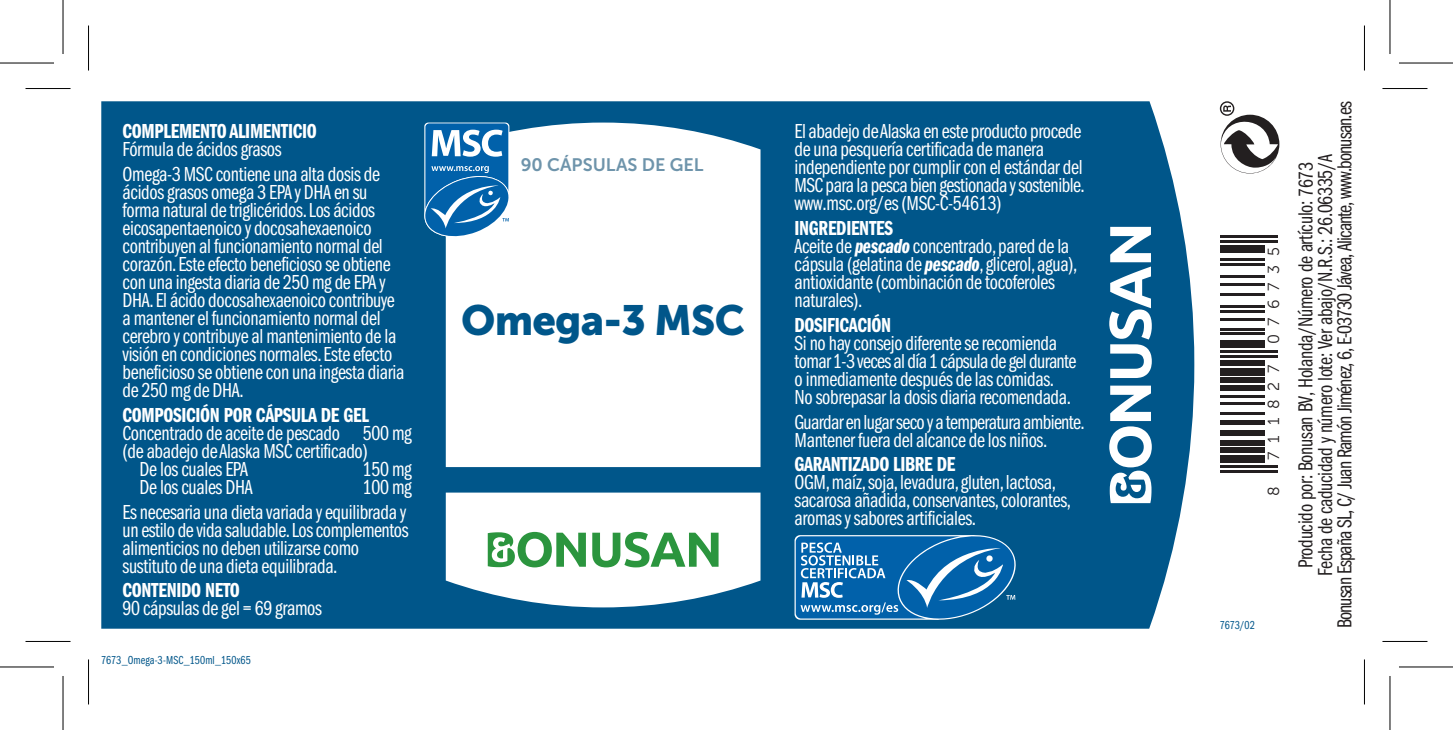
<style>
.page{position:relative;width:1453px;height:730px;background:#fff}
.page>*{position:absolute;margin:0;border:0;box-sizing:border-box;transform-origin:0 0}
.t1{font:42px "Museo Sans 900";letter-spacing:-.02em;color:#00568a}
.t2{font:21px/18px "Franklin Gothic Book Cmpr";letter-spacing:-.015em;color:#fff}
.t3{font:21px/19.5px "Franklin Gothic Book Cmpr";letter-spacing:-.015em;color:#231f20;text-align:center}
.t4{font:21px "Franklin Gothic Demi Cmpr";letter-spacing:-.015em;color:#fff}
.t5{font:18px "Museo Sans 700";color:#6e94ab}
.t6{font:15.9px "Museo Sans 300";letter-spacing:.54em;color:#231f20}
.t7{font:12px "Franklin Gothic Book Cmpr";letter-spacing:.01em;color:#00568a}
.s1{font-family:"ITC Franklin Gothic Std Dm Cp It"}
.s2{color:#fff}
</style>
<div class="page">
<div style="left:101px;top:101px;width:1093px;height:528px;background:#00568a"></div>
<svg style="left:446px;top:123px;width:314px;height:344px"></svg>
<svg style="left:446px;top:492px;width:314px;height:115px"></svg>
<svg style="left:1109px;top:227px;width:43px;height:151px"></svg>
<svg style="left:1109px;top:386px;width:43px;height:117px"></svg>
<svg style="left:1220px;top:101px;width:59px;height:72px"></svg>
<hr style="left:1220px;top:470px;width:57px;height:2px;background:#231f20">
<hr style="left:1220px;top:465px;width:57px;height:2px;background:#231f20">
<div style="left:1220px;top:455px;width:44px;height:8px;background:#231f20"></div>
<div style="left:1220px;top:447px;width:44px;height:6px;background:#231f20"></div>
<div style="left:1220px;top:440px;width:44px;height:5px;background:#231f20"></div>
<div style="left:1220px;top:430px;width:44px;height:5px;background:#231f20"></div>
<div style="left:1220px;top:420px;width:44px;height:5px;background:#231f20"></div>
<hr style="left:1220px;top:413px;width:44px;height:2px;background:#231f20">
<hr style="left:1220px;top:403px;width:44px;height:2px;background:#231f20">
<hr style="left:1220px;top:395px;width:44px;height:2px;background:#231f20">
<div style="left:1220px;top:385px;width:44px;height:5px;background:#231f20"></div>
<div style="left:1220px;top:378px;width:44px;height:5px;background:#231f20"></div>
<div style="left:1220px;top:368px;width:44px;height:7px;background:#231f20"></div>
<div style="left:1220px;top:360px;width:44px;height:5px;background:#231f20"></div>
<hr style="left:1220px;top:355px;width:57px;height:3px;background:#231f20">
<hr style="left:1220px;top:350px;width:57px;height:3px;background:#231f20">
<div style="left:1220px;top:340px;width:44px;height:8px;background:#231f20"></div>
<hr style="left:1220px;top:333px;width:44px;height:2px;background:#231f20">
<hr style="left:1220px;top:328px;width:44px;height:2px;background:#231f20">
<hr style="left:1220px;top:318px;width:44px;height:2px;background:#231f20">
<hr style="left:1220px;top:310px;width:44px;height:3px;background:#231f20">
<hr style="left:1220px;top:305px;width:44px;height:3px;background:#231f20">
<hr style="left:1220px;top:293px;width:44px;height:2px;background:#231f20">
<hr style="left:1220px;top:283px;width:44px;height:2px;background:#231f20">
<hr style="left:1220px;top:275px;width:44px;height:3px;background:#231f20">
<hr style="left:1220px;top:263px;width:44px;height:2px;background:#231f20">
<hr style="left:1220px;top:258px;width:44px;height:2px;background:#231f20">
<div style="left:1220px;top:245px;width:44px;height:8px;background:#231f20"></div>
<hr style="left:1220px;top:240px;width:57px;height:3px;background:#231f20">
<hr style="left:1220px;top:235px;width:57px;height:3px;background:#231f20">
<svg style="left:794px;top:535px;width:221px;height:85px;background:#307db7"></svg>
<svg style="left:422px;top:123px;width:87px;height:115px"></svg>
<hr style="left:26px;top:88px;width:45px;height:1px;background:#000">
<hr style="left:1382px;top:88px;width:45px;height:1px;background:#000">
<hr style="left:26px;top:641px;width:45px;height:1px;background:#000">
<hr style="left:1382px;top:641px;width:45px;height:1px;background:#000">
<hr style="left:88px;top:26px;width:1px;height:45px;background:#000">
<hr style="left:88px;top:659px;width:1px;height:45px;background:#000">
<hr style="left:1364px;top:26px;width:1px;height:45px;background:#000">
<hr style="left:1364px;top:659px;width:1px;height:45px;background:#000">
<svg style="left:0;top:667px;width:54px;height:1px"></svg>
<svg style="left:1399px;top:667px;width:54px;height:1px"></svg>
<hr style="left:0;top:62px;width:54px;height:2px;background:#000">
<hr style="left:1399px;top:62px;width:54px;height:2px;background:#000">
<hr style="left:0;top:666px;width:54px;height:1px;background:#000">
<hr style="left:1399px;top:666px;width:54px;height:1px;background:#000">
<hr style="left:62px;top:0;width:2px;height:54px;background:#000">
<hr style="left:62px;top:676px;width:2px;height:54px;background:#000">
<hr style="left:1389px;top:0;width:1px;height:54px;background:#000">
<hr style="left:1389px;top:676px;width:1px;height:54px;background:#000">
<p class="t4" style="left:123px;top:120px;width:196px">COMPLEMENTO ALIMENTICIO</p>
<p class="t2" style="left:123px;top:137px;width:259px;line-height:24.9px">Fórmula de ácidos grasos<br>Omega-3 MSC contiene una alta dosis de</p>
<p class="t2" style="left:123px;top:183px;width:283px">ácidos grasos omega 3 EPA y DHA en su forma natural de triglicéridos. Los ácidos eicosapentaenoico y docosahexaenoico contribuyen al funcionamiento normal del corazón. Este efecto beneficioso se obtiene con una ingesta diaria de 250 mg de EPA y DHA. El ácido docosahexaenoico contribuye a mantener el funcionamiento normal del cerebro y contribuye al mantenimiento de la visión en condiciones normales. Este efecto beneficioso se obtiene con una ingesta diaria de 250 mg de DHA.</p>
<p class="t4" style="left:123px;top:403px;width:248px">COMPOSICIÓN POR CÁPSULA DE GEL</p>
<p class="t2" style="left:123px;top:424px;width:291px">Concentrado de aceite de pescado 500 mg</p>
<p class="t2" style="left:123px;top:442px;width:247px">(de abadejo de Alaska MSC certificado)</p>
<p class="t2" style="left:140px;top:460px;width:110px">De los cuales EPA</p>
<p class="t2" style="left:363px;top:460px;width:50px">150 mg</p>
<p class="t2" style="left:140px;top:478px;width:115px">De los cuales DHA</p>
<p class="t2" style="left:123px;top:475px;width:291px;line-height:24.9px;text-align:right">100 mg<br>Es necesaria una dieta variada y equilibrada y</p>
<p class="t2" style="left:123px;top:521px;width:287px">un estilo de vida saludable. Los complementos alimenticios no deben utilizarse como sustituto de una dieta equilibrada.</p>
<p class="t4" style="left:123px;top:579px;width:119px">CONTENIDO NETO</p>
<p class="t2" style="left:123px;top:600px;width:201px">90 cápsulas de gel = 69 gramos</p>
<p class="t7" style="left:101px;top:653px;width:151px">7673_Omega-3-MSC_150ml_150x65</p>
<p class="t5" style="left:521px;top:155px;width:184px">90 CÁPSULAS DE GEL</p>
<h1 class="t1" style="left:461px;top:297px;width:285px">Omega-3 MSC</h1>
<p class="t2" style="left:794px;top:123px;width:292px">El abadejo de Alaska en este producto procede de una pesquería certificada de manera independiente por cumplir con el estándar del MSC para la pesca bien gestionada y sostenible. www.msc.org/es (MSC-C-54613)</p>
<p class="t4" style="left:794px;top:217px;width:100px">INGREDIENTES</p>
<p class="t2" style="left:794px;top:237px;width:284px">Aceite de <span class="s1">pescado</span> concentrado, pared de la cápsula (gelatina de <span class="s1">pescado</span>, glicerol, agua), antioxidante (combinación de tocoferoles naturales).</p>
<p class="t4" style="left:794px;top:313px;width:98px">DOSIFICACIÓN</p>
<p class="t2" style="left:794px;top:334px;width:283px">Si no hay consejo diferente se recomienda tomar 1-3 veces al día 1 cápsula de gel durante o inmediamente después de las comidas.<br>No sobrepasar la dosis diaria recomendada.</p>
<p class="t2" style="left:794px;top:413px;width:292px">Guardar en lugar seco y a temperatura ambiente.<br>Mantener fuera del alcance de los niños.</p>
<p class="t4" style="left:794px;top:453px;width:162px">GARANTIZADO LIBRE DE</p>
<p class="t2" style="left:794px;top:474px;width:278px">OGM, maíz, soja, levadura, gluten, lactosa, sacarosa añadida, conservantes, colorantes, aromas y sabores artificiales.</p>
<p class="t6" style="left:1265px;top:344px;width:98px;rotate:-90deg">076735</p>
<p class="t6" style="left:1265px;top:460px;width:97px;rotate:-90deg">711827</p>
<p class="t6" style="left:1265px;top:496px;width:11px;rotate:-90deg">8</p>
<p class="t7" style="left:1220px;top:618px;width:36px">7673/02</p>
<p class="t3" style="left:1296px;top:628px;width:528px;rotate:-90deg">Producido por: Bonusan BV, Holanda/Número de artículo: <span class="s2">0000<br></span>Fecha de caducidad y número lote: Ver abajo/N.R.S.: 26.06335/A<br>Bonusan España SL, C/ Juan Ramón Jiménez, 6, E-03730 Jávea, Alicante, www.bonusan.es</p>
<p class="t3" style="left:1296px;top:197px;width:36px;rotate:-90deg">7673</p>
</div>
